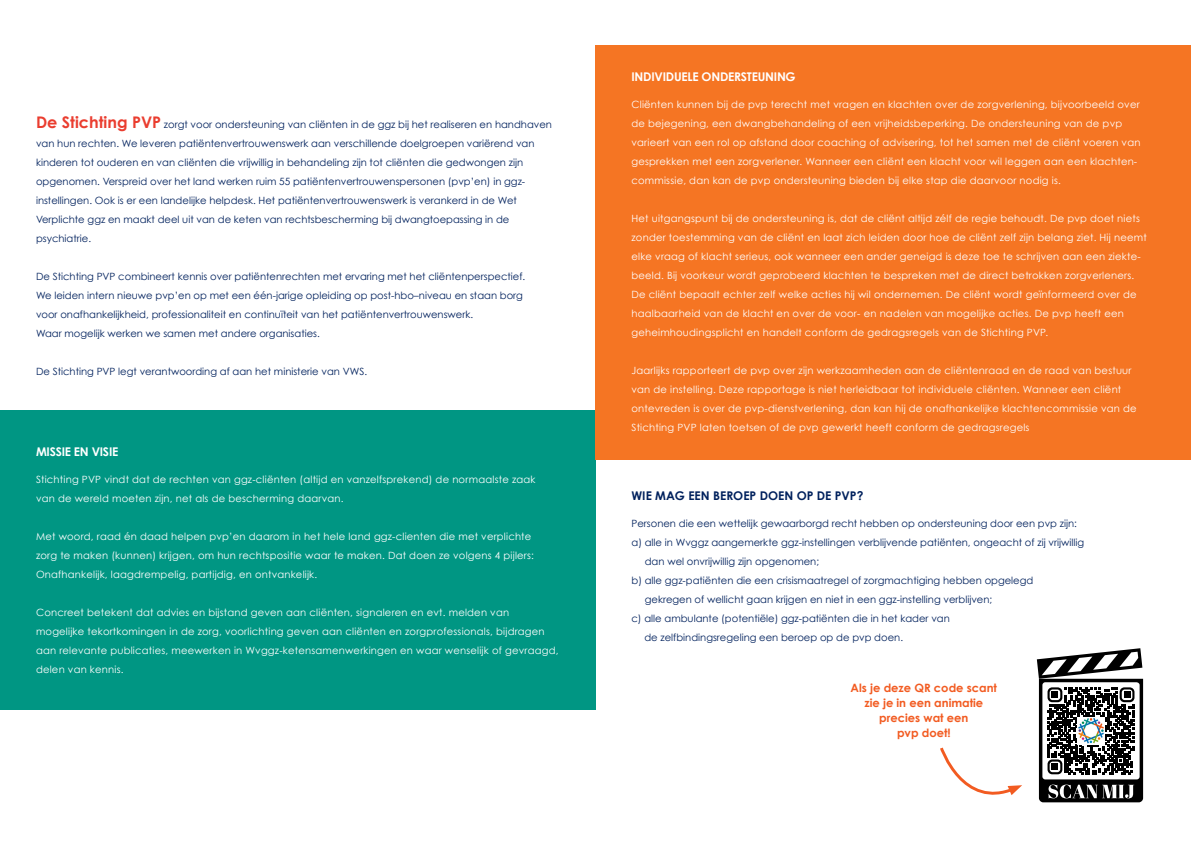
<style>
.page{position:relative;width:1191px;height:842px;background:#fff}
.page>*{position:absolute;margin:0;border:0;box-sizing:border-box;transform-origin:0 0}
.Voorpagina_intro{font:700 12px "Century Gothic";letter-spacing:-.02em;color:#fff}
.t1{font:700 12px "Century Gothic";color:#00215d}
.t2{font:700 11.5px/14.9px "Century Gothic";color:#f25b21;text-align:center}
.Voorpagina_intro-2{font:10px/19px "Century Gothic";letter-spacing:.02em;color:#fff}
.t3{font:10px/19px "Century Gothic";color:#00215d}
.s1{font-weight:700;font-size:16px;color:#ea3d2f}
</style>
<div class="page">
<div style="left:0;top:410px;width:595px;height:299px;background:#009683"></div>
<div style="left:595px;top:45px;width:596px;height:415px;background:#f57523"></div>
<svg style="left:1036px;top:648px;width:107px;height:154px"></svg>
<img style="left:1077px;top:717px;width:27px;height:28px">
<svg style="left:940px;top:747px;width:82px;height:48px"></svg>
<p class="t3" style="left:36px;top:114px;width:517px"><span class="s1">De Stichting PVP</span> zorgt voor ondersteuning van cliënten in de ggz bij het realiseren en handhaven van hun rechten. We leveren patiëntenvertrouwenswerk aan verschillende doelgroepen variërend van kinderen tot ouderen en van cliënten die vrijwillig in behandeling zijn tot cliënten die gedwongen zijn opgenomen. Verspreid over het land werken ruim 55 patiëntenvertrouwenspersonen (pvp’en) in ggz&shy;instellingen. Ook is er een landelijke helpdesk. Het patiëntenvertrouwenswerk is verankerd in de Wet Verplichte ggz en maakt deel uit van de keten van rechtsbescherming bij dwangtoepassing in de</p>
<p class="t3" style="left:36px;top:228px;width:57px">psychiatrie.</p>
<p class="t3" style="left:36px;top:266px;width:491px">De Stichting PVP combineert kennis over patiëntenrechten met ervaring met het cliëntenperspectief.</p>
<p class="t3" style="left:36px;top:285px;width:488px">We leiden intern nieuwe pvp’en op met een één-jarige opleiding op post-hbo–niveau en staan borg</p>
<p class="t3" style="left:36px;top:304px;width:439px">voor onafhankelijkheid, professionaliteit en continuïteit van het patiëntenvertrouwenswerk.</p>
<p class="t3" style="left:36px;top:323px;width:285px">Waar mogelijk werken we samen met andere organisaties.</p>
<p class="t3" style="left:36px;top:361px;width:332px">De Stichting PVP legt verantwoording af aan het ministerie van VWS.</p>
<p class="Voorpagina_intro" style="left:36px;top:444px;width:84px">MISSIE EN VISIE</p>
<p class="Voorpagina_intro-2" style="left:36px;top:469px;width:501px">Stichting PVP vindt dat de rechten van ggz-cliënten (altijd en vanzelfsprekend) de normaalste zaak</p>
<p class="Voorpagina_intro-2" style="left:36px;top:488px;width:309px">van de wereld moeten zijn, net als de bescherming daarvan.</p>
<p class="Voorpagina_intro-2" style="left:36px;top:526px;width:497px">Met woord, raad én daad helpen pvp’en daarom in het hele land ggz-clienten die met verplichte</p>
<p class="Voorpagina_intro-2" style="left:36px;top:545px;width:499px">zorg te maken (kunnen) krijgen, om hun rechtspositie waar te maken. Dat doen ze volgens 4 pijlers:</p>
<p class="Voorpagina_intro-2" style="left:36px;top:564px;width:283px">Onafhankelijk, laagdrempelig, partijdig, en ontvankelijk.</p>
<p class="Voorpagina_intro-2" style="left:36px;top:602px;width:474px">Concreet betekent dat advies en bijstand geven aan cliënten, signaleren en evt. melden van</p>
<p class="Voorpagina_intro-2" style="left:36px;top:621px;width:524px">mogelijke tekortkomingen in de zorg, voorlichting geven aan cliënten en zorgprofessionals, bijdragen aan relevante publicaties, meewerken in Wvggz-ketensamenwerkingen en waar wenselijk of gevraagd, delen van kennis.</p>
<p class="Voorpagina_intro" style="left:631px;top:69px;width:166px">INDIVIDUELE ONDERSTEUNING</p>
<p class="Voorpagina_intro-2" style="left:631px;top:95px;width:510px">Cliënten kunnen bij de pvp terecht met vragen en klachten over de zorgverlening, bijvoorbeeld over de bejegening, een dwangbehandeling of een vrijheidsbeperking. De ondersteuning van de pvp varieert van een rol op afstand door coaching of advisering, tot het samen met de cliënt voeren van gesprekken met een zorgverlener. Wanneer een cliënt een klacht voor wil leggen aan een klachten&shy;commissie, dan kan de pvp ondersteuning bieden bij elke stap die daarvoor nodig is.</p>
<p class="Voorpagina_intro-2" style="left:631px;top:209px;width:517px">Het uitgangspunt bij de ondersteuning is, dat de cliënt altijd zélf de regie behoudt. De pvp doet niets zonder toestemming van de cliënt en laat zich leiden door hoe de cliënt zelf zijn belang ziet. Hij neemt elke vraag of klacht serieus, ook wanneer een ander geneigd is deze toe te schrijven aan een ziekte&shy;beeld. Bij voorkeur wordt geprobeerd klachten te bespreken met de direct betrokken zorgverleners.</p>
<p class="Voorpagina_intro-2" style="left:631px;top:285px;width:506px">De cliënt bepaalt echter zelf welke acties hij wil ondernemen. De cliënt wordt geïnformeerd over de haalbaarheid van de klacht en over de voor- en nadelen van mogelijke acties. De pvp heeft een</p>
<p class="Voorpagina_intro-2" style="left:631px;top:323px;width:418px">geheimhoudingsplicht en handelt conform de gedragsregels van de Stichting PVP.</p>
<p class="Voorpagina_intro-2" style="left:631px;top:361px;width:501px">Jaarlijks rapporteert de pvp over zijn werkzaamheden aan de cliëntenraad en de raad van bestuur</p>
<p class="Voorpagina_intro-2" style="left:631px;top:380px;width:506px">van de instelling. Deze rapportage is niet herleidbaar tot individuele cliënten. Wanneer een cliënt ontevreden is over de pvp-dienstverlening, dan kan hij de onafhankelijke klachtencommissie van de<br>Stichting PVP laten toetsen of de pvp gewerkt heeft conform de gedragsregels</p>
<p class="t1" style="left:631px;top:488px;width:233px">WIE MAG EEN BEROEP DOEN OP DE PVP?</p>
<p class="t3" style="left:631px;top:514px;width:447px">Personen die een wettelijk gewaarborgd recht hebben op ondersteuning door een pvp zijn:</p>
<p class="t3" style="left:645px;top:533px;width:441px;text-indent:-13px">a) alle in Wvggz aangemerkte ggz-instellingen verblijvende patiënten, ongeacht of zij vrijwillig dan wel onvrijwillig zijn opgenomen;</p>
<p class="t3" style="left:645px;top:571px;width:390px;text-indent:-13px">b) alle ggz-patiënten die een crisismaatregel of zorgmachtiging hebben opgelegd gekregen of wellicht gaan krijgen en niet in een ggz-instelling verblijven;</p>
<p class="t3" style="left:644px;top:609px;width:307px;text-indent:-13px">c) alle ambulante (potentiële) ggz-patiënten die in het kader van de zelfbindingsregeling een beroep op de pvp doen.</p>
<p class="t2" style="left:850px;top:680px;width:148px">Als je deze QR code scant zie je in een animatie</p>
<p class="t2" style="left:879px;top:710px;width:91px">precies wat een</p>
<p class="t2" style="left:897px;top:725px;width:55px">pvp doet!</p>
</div>
